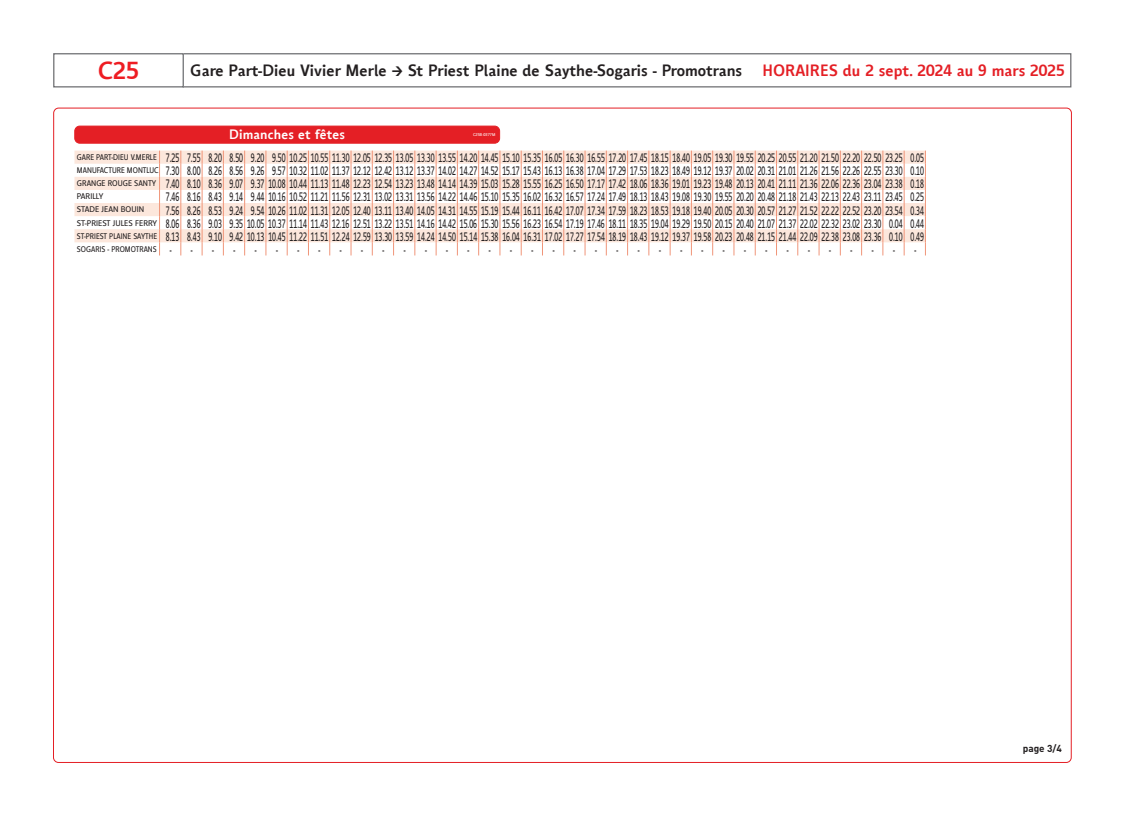
<style>
.page{position:relative;width:1124px;height:815px;background:#fff}
.page>*{position:absolute;margin:0;border:0;box-sizing:border-box;transform-origin:0 0}
.t1{font:700 22.5px "Confluence";color:#ee1d23}
.t2{font:700 15px "Confluence";color:#231f20}
.t3{font:700 15px "Confluence";color:#e41f25}
.t4{font:700 12.5px "Confluence";letter-spacing:.01em;color:#fff}
.t5{font:11.25px/13.1px "TCL";color:#231f20;text-align:justify;scale:.6 1}
.t6{font:700 10px "DIN";color:#231f20}
.t7{font:7.5px "TCL";color:#231f20}
.t8{font:7.5px "TCL";color:#231f20;scale:.9 1}
.t9{font:3.75px "TCL";color:#fff}
.s1{font-size:11.25px}
</style>
<div class="page">
<div style="left:182px;top:53px;width:889px;height:34px;background:#fff;border:1px solid #6c6d70"></div>
<div style="left:53px;top:53px;width:131px;height:34px;border:1px solid #6c6d70"></div>
<svg style="left:53px;top:280px;width:2px;height:25px"></svg>
<svg style="left:74px;top:151px;width:851px;height:91px;fill:#fce7dc"></svg>
<svg style="left:159px;top:151px;width:1px;height:104px"></svg>
<svg style="left:180px;top:151px;width:1px;height:104px"></svg>
<svg style="left:202px;top:151px;width:1px;height:104px"></svg>
<svg style="left:223px;top:151px;width:1px;height:104px"></svg>
<svg style="left:244px;top:151px;width:1px;height:104px"></svg>
<svg style="left:266px;top:151px;width:1px;height:104px"></svg>
<svg style="left:287px;top:151px;width:1px;height:104px"></svg>
<svg style="left:308px;top:151px;width:1px;height:104px"></svg>
<svg style="left:329px;top:151px;width:1px;height:104px"></svg>
<svg style="left:351px;top:151px;width:1px;height:104px"></svg>
<svg style="left:372px;top:151px;width:1px;height:104px"></svg>
<svg style="left:393px;top:151px;width:1px;height:104px"></svg>
<svg style="left:414px;top:151px;width:1px;height:104px"></svg>
<svg style="left:436px;top:151px;width:1px;height:104px"></svg>
<svg style="left:457px;top:151px;width:1px;height:104px"></svg>
<svg style="left:478px;top:151px;width:1px;height:104px"></svg>
<svg style="left:499px;top:151px;width:1px;height:104px"></svg>
<svg style="left:521px;top:151px;width:1px;height:104px"></svg>
<svg style="left:542px;top:151px;width:1px;height:104px"></svg>
<svg style="left:563px;top:151px;width:1px;height:104px"></svg>
<svg style="left:584px;top:151px;width:1px;height:104px"></svg>
<svg style="left:606px;top:151px;width:1px;height:104px"></svg>
<svg style="left:627px;top:151px;width:1px;height:104px"></svg>
<svg style="left:648px;top:151px;width:1px;height:104px"></svg>
<svg style="left:669px;top:151px;width:1px;height:104px"></svg>
<svg style="left:691px;top:151px;width:1px;height:104px"></svg>
<svg style="left:712px;top:151px;width:1px;height:104px"></svg>
<svg style="left:733px;top:151px;width:1px;height:104px"></svg>
<svg style="left:755px;top:151px;width:1px;height:104px"></svg>
<svg style="left:776px;top:151px;width:1px;height:104px"></svg>
<svg style="left:797px;top:151px;width:1px;height:104px"></svg>
<svg style="left:818px;top:151px;width:1px;height:104px"></svg>
<svg style="left:840px;top:151px;width:1px;height:104px"></svg>
<svg style="left:861px;top:151px;width:1px;height:104px"></svg>
<svg style="left:882px;top:151px;width:1px;height:104px"></svg>
<svg style="left:903px;top:151px;width:1px;height:104px"></svg>
<svg style="left:925px;top:151px;width:1px;height:104px"></svg>
<div style="left:75px;top:126px;width:424px;height:17px;background:#e41f25;border-radius:5px"></div>
<div style="left:74px;top:126px;width:426px;height:18px;border:1px solid #e41f25;border-radius:5px"></div>
<h1 class="t1" style="left:98px;top:56px;width:43px">C25</h1>
<h2 class="t2" style="left:190px;top:61px;width:553px">Gare Part-Dieu Vivier Merle → St Priest Plaine de Saythe-Sogaris - Promotrans</h2>
<p class="t4" style="left:229px;top:127px;width:117px">Dimanches et fêtes</p>
<p class="t9" style="left:473px;top:132px;width:24px">C25B-0377M</p>
<h2 class="t3" style="left:762px;top:61px;width:303px">HORAIRES du 2 sept. 2024 au 9 mars 2025</h2>
<p class="t5" style="left:77px;top:151px;width:1412px"><sup>GARE</sup> <sup>PART-DIEU</sup> <sup>V.MERLE</sup> 7.25 7.55 8.20 8.50 9.20 9.50 10.25 10.55 11.30 12.05 12.35 13.05 13.30 13.55 14.20 14.45 15.10 15.35 16.05 16.30 16.55 17.20 17.45 18.15 18.40 19.05 19.30 19.55 20.25 20.55 21.20 21.50 22.20 22.50 23.25 0.05<br><sup>MANUFACTURE</sup> <sup>MONTLUC</sup> 7.30 8.00 8.26 8.56 9.26 9.57 10.32 11.02 11.37 12.12 12.42 13.12 13.37 14.02 14.27 14.52 15.17 15.43 16.13 16.38 17.04 17.29 17.53 18.23 18.49 19.12 19.37 20.02 20.31 21.01 21.26 21.56 22.26 22.55 23.30 0.10<br><sup>GRANGE</sup> <sup>ROUGE</sup> <sup>SANTY</sup> 7.40 8.10 8.36 9.07 9.37 10.08 10.44 11.13 11.48 12.23 12.54 13.23 13.48 14.14 14.39 15.03 15.28 15.55 16.25 16.50 17.17 17.42 18.06 18.36 19.01 19.23 19.48 20.13 20.41 21.11 21.36 22.06 22.36 23.04 23.38 0.18</p>
<p class="t7" style="left:77px;top:192px;width:28px">PARILLY</p>
<p class="t5" style="left:166px;top:191px;width:1264px">7.46 8.16 8.43 9.14 9.44 10.16 10.52 11.21 11.56 12.31 13.02 13.31 13.56 14.22 14.46 15.10 15.35 16.02 16.32 16.57 17.24 17.49 18.13 18.43 19.08 19.30 19.55 20.20 20.48 21.18 21.43 22.13 22.43 23.11 23.45 0.25</p>
<p class="t7" style="left:77px;top:205px;width:69px">STADE JEAN BOUIN</p>
<p class="t5" style="left:77px;top:204px;width:1412px;text-indent:89px">7.56 8.26 8.53 9.24 9.54 10.26 11.02 11.31 12.05 12.40 13.11 13.40 14.05 14.31 14.55 15.19 15.44 16.11 16.42 17.07 17.34 17.59 18.23 18.53 19.18 19.40 20.05 20.30 20.57 21.27 21.52 22.22 22.52 23.20 23.54 0.34<br><sup>ST-PRIEST</sup> <sup>JULES</sup> <sup>FERRY</sup> 8.06 8.36 9.03 9.35 10.05 10.37 11.14 11.43 12.16 12.51 13.22 13.51 14.16 14.42 15.06 15.30 15.56 16.23 16.54 17.19 17.46 18.11 18.35 19.04 19.29 19.50 20.15 20.40 21.07 21.37 22.02 22.32 23.02 23.30 0.04 0.44<br><sup>ST-PRIEST</sup> <sup>PLAINE</sup> <sup>SAYTHE</sup> 8.13 8.43 9.10 9.42 10.13 10.45 11.22 11.51 12.24 12.59 13.30 13.59 14.24 14.50 15.14 15.38 16.04 16.31 17.02 17.27 17.54 18.19 18.43 19.12 19.37 19.58 20.23 20.48 21.15 21.44 22.09 22.38 23.08 23.36 0.10 0.49</p>
<p class="t8" style="left:77px;top:244px;width:107px">SOGARIS - PROMOTRANS <span class="s1">-</span></p>
<p class="t5" style="left:191px;top:243px;width:40px">- -</p>
<p class="t5" style="left:233px;top:243px;width:40px">- -</p>
<p class="t5" style="left:276px;top:243px;width:40px">- -</p>
<p class="t5" style="left:318px;top:243px;width:40px">- -</p>
<p class="t5" style="left:361px;top:243px;width:40px">- -</p>
<p class="t5" style="left:403px;top:243px;width:40px">- -</p>
<p class="t5" style="left:446px;top:243px;width:40px">- -</p>
<p class="t5" style="left:489px;top:243px;width:40px">- -</p>
<p class="t5" style="left:531px;top:243px;width:40px">- -</p>
<p class="t5" style="left:574px;top:243px;width:40px">- -</p>
<p class="t5" style="left:616px;top:243px;width:40px">- -</p>
<p class="t5" style="left:659px;top:243px;width:40px">- -</p>
<p class="t5" style="left:701px;top:243px;width:40px">- -</p>
<p class="t5" style="left:744px;top:243px;width:40px">- -</p>
<p class="t5" style="left:786px;top:243px;width:40px">- -</p>
<p class="t5" style="left:829px;top:243px;width:40px">- -</p>
<p class="t5" style="left:871px;top:243px;width:40px">- -</p>
<p class="t5" style="left:914px;top:243px;width:5px">-</p>
<p class="t6" style="left:1022px;top:742px;width:41px">page 3/4</p>
</div>
